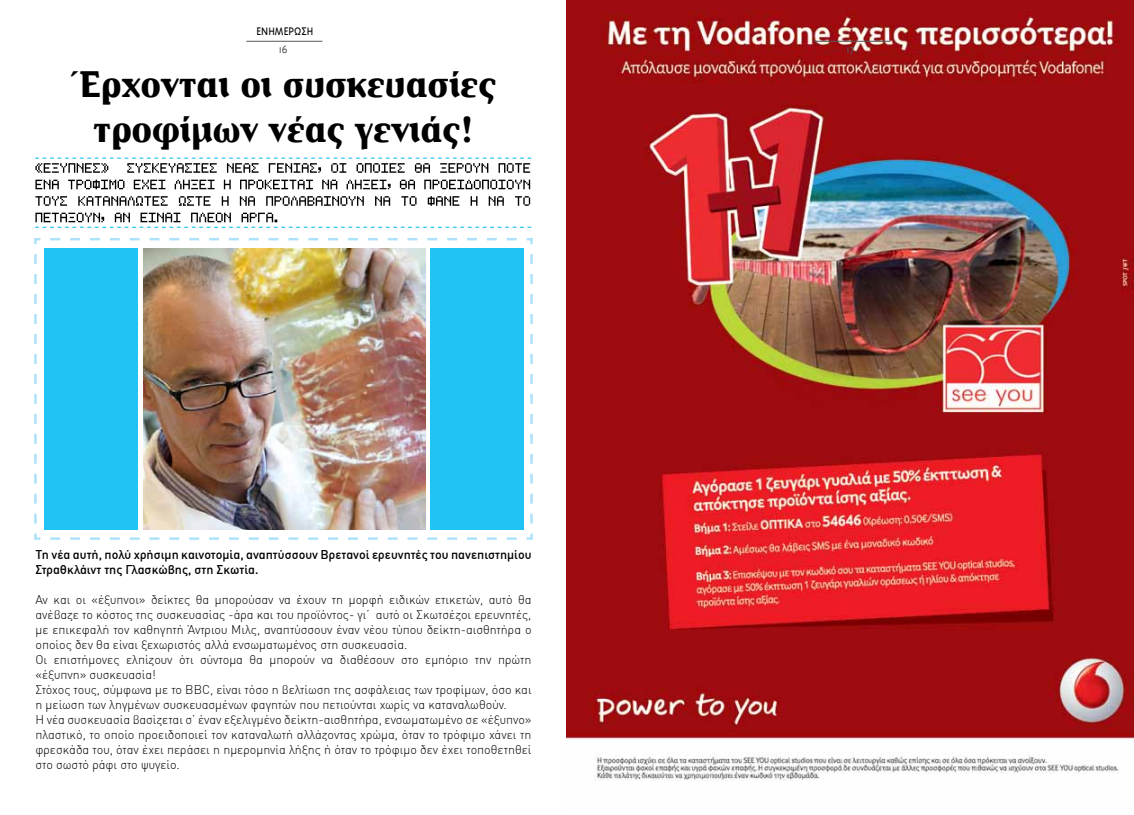
<style>
.page{position:relative;width:1134px;height:815px;background:#fff}
.page>*{position:absolute;margin:0;border:0;box-sizing:border-box;transform-origin:0 0}
.t1{font:700 37.5px/45px "CF Derrida";color:#000;text-align:center}
.t2{font:300 12.5px/15px "DIN Greek";color:#000}
.t3{font:500 12.5px/15px "DIN Greek";color:#000}
.t4{font:300 12.5px "Triplex Greek";color:#000}
.t5{font:300 12.5px "Triplex Greek";color:#58595b}
</style>
<div class="page">
<img style="left:567px;top:0;width:567px;height:781px">
<hr style="left:246px;top:41px;width:76px;height:1px;background:#58595b">
<hr style="left:814px;top:41px;width:76px;height:1px;background:#58595b">
<svg style="left:35px;top:196px;width:495px;height:10px"></svg>
<svg style="left:35px;top:180px;width:495px;height:9px"></svg>
<img style="left:34px;top:238px;width:499px;height:302px">
<svg style="left:35px;top:158px;width:496px;height:15px"></svg>
<svg style="left:35px;top:213px;width:496px;height:15px"></svg>
<div style="left:44px;top:248px;width:94px;height:282px;background:#20c4f4"></div>
<div style="left:430px;top:248px;width:94px;height:282px;background:#20c4f4"></div>
<p class="t4" style="left:256px;top:24px;width:58px">ΕΝΗΜΕΡΩΣΗ</p>
<h1 class="t1" style="left:71px;top:63px;width:427px">Έρχονται οι συσκευασίες τροφίμων νέας γενιάς!</h1>
<p class="t5" style="left:279px;top:43px;width:10px">16</p>
<p class="t5" style="left:846px;top:43px;width:10px">17</p>
<p class="t3" style="left:35px;top:547px;width:498px">Τη νέα αυτή, πολύ χρήσιμη καινοτομία, αναπτύσσουν Βρετανοί ερευνητές του πανεπιστημίου<br>Στραθκλάιντ της Γλασκώβης, στη Σκωτία.</p>
<p class="t2" style="left:35px;top:592px;width:498px">Αν και οι «έξυπνοι» δείκτες θα μπορούσαν να έχουν τη μορφή ειδικών ετικετών, αυτό θα ανέβαζε το κόστος της συσκευασίας -άρα και του προϊόντος- γι’ αυτό οι Σκωτσέζοι ερευνητές, με επικεφαλή τον καθηγητή Άντριου Μιλς, αναπτύσσουν έναν νέου τύπου δείκτη-αισθητήρα ο οποίος δεν θα είναι ξεχωριστός αλλά ενσωματωμένος στη συσκευασία.<br>Οι επιστήμονες ελπίζουν ότι σύντομα θα μπορούν να διαθέσουν στο εμπόριο την πρώτη «έξυπνη» συσκευασία!<br>Στόχος τους, σύμφωνα με το BBC, είναι τόσο η βελτίωση της ασφάλειας των τροφίμων, όσο και η μείωση των ληγμένων συσκευασμένων φαγητών που πετιούνται χωρίς να καταναλωθούν.<br>Η νέα συσκευασία βασίζεται σ’ έναν εξελιγμένο δείκτη-αισθητήρα, ενσωματωμένο σε «έξυπνο» πλαστικό, το οποίο προειδοποιεί τον καταναλωτή αλλάζοντας χρώμα, όταν το τρόφιμο χάνει τη φρεσκάδα του, όταν έχει περάσει η ημερομηνία λήξης ή όταν το τρόφιμο δεν έχει τοποθετηθεί στο σωστό ράφι στο ψυγείο.</p>
</div>
